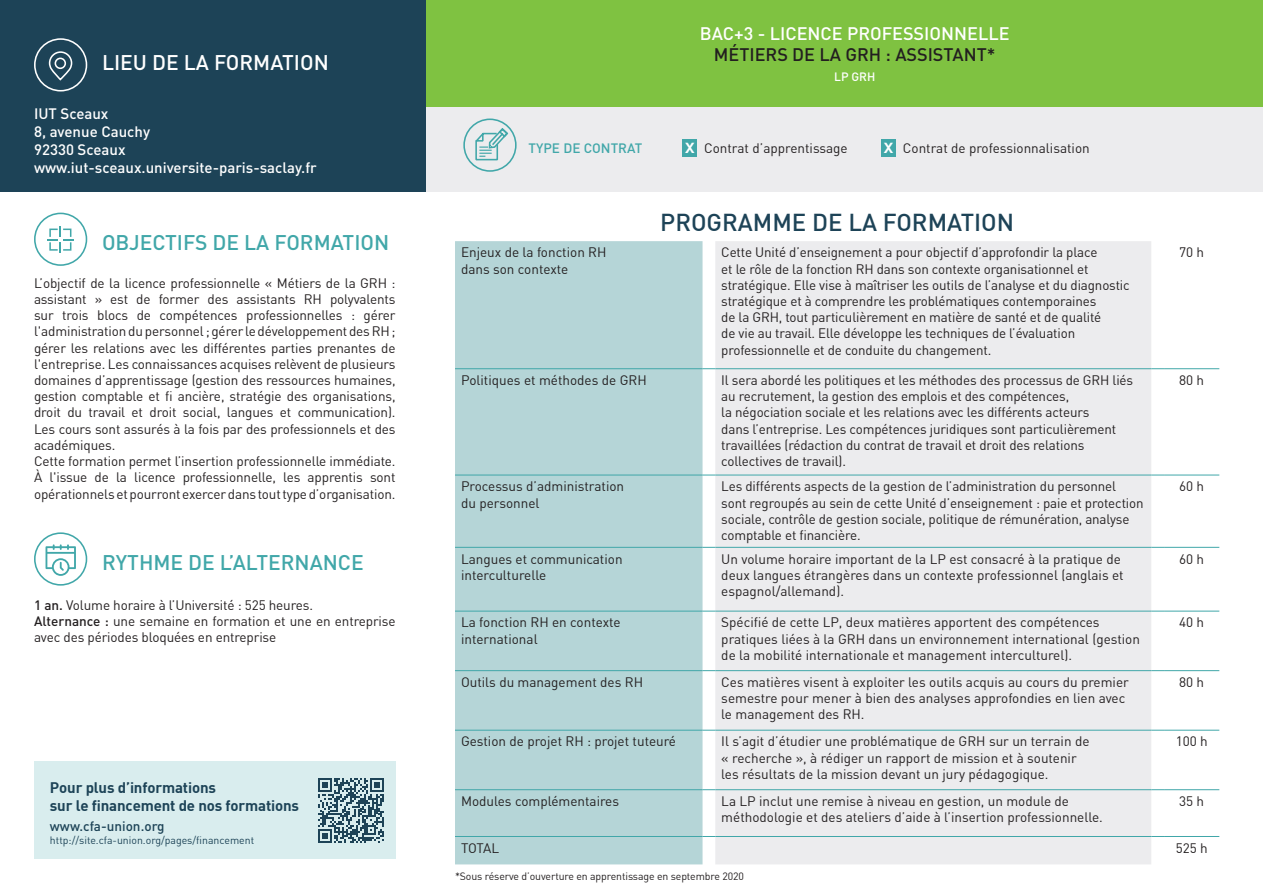
<style>
.page{position:relative;width:1263px;height:893px;background:#fff}
.page>*{position:absolute;margin:0;border:0;box-sizing:border-box;transform-origin:0 0}
.t1{font:500 24px "DIN Pro";color:#1d4357}
.t2{font:500 21px "DIN";color:#41a7a9}
.t3{font:500 21px "DIN";color:#fff}
.t4{font:500 18px "DIN";color:#fff}
.t5{font:500 18px "DIN";color:#231f20}
.t6{font:500 15px/18px "DIN";color:#fff}
.t7{font:700 15px/18px "DIN";letter-spacing:-.01em;color:#1d4357}
.t8{font:13.5px/16.2px "DIN Pro";letter-spacing:-.01em;color:#231f20}
.t9{font:500 13.5px "DIN";color:#1d4357}
.t10{font:500 13.5px "DIN";color:#41a7a9}
.t11{font:500 12px "DIN";color:#fff}
.t12{font:10.5px "DIN Pro";letter-spacing:-.01em;color:#231f20}
.t13{font:10.5px "DIN Pro";color:#1d4357}
.s1{font-family:"DIN";font-weight:500}
.s2{font-family:"DIN";font-weight:500;font-size:20.25px;color:#fff}
</style>
<div class="page">
<div style="left:425px;top:106px;width:838px;height:85px;background:#ececee"></div>
<div style="left:425px;top:0;width:838px;height:106px;background:#7fc241"></div>
<div style="left:463px;top:119px;width:54px;height:53px;border:2px solid #41a7a9;border-radius:50%"></div>
<svg style="left:475px;top:127px;width:34px;height:34px"></svg>
<div style="left:0;top:0;width:425px;height:191px;background:#1d4357"></div>
<svg style="left:34px;top:38px;width:54px;height:54px"></svg>
<div style="left:34px;top:213px;width:53px;height:53px;border:2px solid #41a7a9;border-radius:50%"></div>
<svg style="left:47px;top:226px;width:27px;height:27px"></svg>
<svg style="left:34px;top:532px;width:53px;height:54px"></svg>
<div style="left:682px;top:139px;width:15px;height:17px;background:#41a7a9"></div>
<div style="left:881px;top:139px;width:15px;height:17px;background:#41a7a9"></div>
<div style="left:34px;top:761px;width:361px;height:98px;background:#d9edee"></div>
<svg style="left:318px;top:778px;width:66px;height:65px"></svg>
<div style="left:455px;top:241px;width:247px;height:623px;background:#b5d5d7"></div>
<div style="left:715px;top:241px;width:436px;height:623px;background:#ececee"></div>
<hr style="left:455px;top:368px;width:247px;height:1px;background:#41a7a9">
<svg style="left:702px;top:368px;width:13px;height:1px"></svg>
<hr style="left:715px;top:368px;width:436px;height:1px;background:#41a7a9">
<svg style="left:1151px;top:368px;width:13px;height:1px"></svg>
<hr style="left:1164px;top:368px;width:55px;height:1px;background:#41a7a9">
<hr style="left:455px;top:475px;width:247px;height:1px;background:#41a7a9">
<svg style="left:702px;top:475px;width:13px;height:1px"></svg>
<hr style="left:715px;top:475px;width:436px;height:1px;background:#41a7a9">
<svg style="left:1151px;top:475px;width:13px;height:1px"></svg>
<hr style="left:1164px;top:475px;width:55px;height:1px;background:#41a7a9">
<hr style="left:455px;top:547px;width:247px;height:1px;background:#41a7a9">
<svg style="left:702px;top:547px;width:13px;height:1px"></svg>
<hr style="left:715px;top:547px;width:436px;height:1px;background:#41a7a9">
<svg style="left:1151px;top:547px;width:13px;height:1px"></svg>
<hr style="left:1164px;top:547px;width:55px;height:1px;background:#41a7a9">
<hr style="left:455px;top:611px;width:247px;height:1px;background:#41a7a9">
<svg style="left:702px;top:611px;width:13px;height:1px"></svg>
<hr style="left:715px;top:611px;width:436px;height:1px;background:#41a7a9">
<svg style="left:1151px;top:611px;width:13px;height:1px"></svg>
<hr style="left:1164px;top:611px;width:55px;height:1px;background:#41a7a9">
<hr style="left:455px;top:670px;width:247px;height:1px;background:#41a7a9">
<svg style="left:702px;top:670px;width:13px;height:1px"></svg>
<hr style="left:715px;top:670px;width:436px;height:1px;background:#41a7a9">
<svg style="left:1151px;top:670px;width:13px;height:1px"></svg>
<hr style="left:1164px;top:670px;width:55px;height:1px;background:#41a7a9">
<hr style="left:455px;top:730px;width:247px;height:1px;background:#41a7a9">
<svg style="left:702px;top:730px;width:13px;height:1px"></svg>
<hr style="left:715px;top:730px;width:436px;height:1px;background:#41a7a9">
<svg style="left:1151px;top:730px;width:13px;height:1px"></svg>
<hr style="left:1164px;top:730px;width:55px;height:1px;background:#41a7a9">
<hr style="left:455px;top:789px;width:247px;height:1px;background:#41a7a9">
<svg style="left:702px;top:789px;width:13px;height:1px"></svg>
<hr style="left:715px;top:789px;width:436px;height:1px;background:#41a7a9">
<svg style="left:1151px;top:789px;width:13px;height:1px"></svg>
<hr style="left:1164px;top:789px;width:55px;height:1px;background:#41a7a9">
<hr style="left:455px;top:836px;width:247px;height:1px;background:#41a7a9">
<svg style="left:702px;top:836px;width:13px;height:1px"></svg>
<hr style="left:715px;top:836px;width:436px;height:1px;background:#41a7a9">
<svg style="left:1151px;top:836px;width:13px;height:1px"></svg>
<hr style="left:1164px;top:836px;width:55px;height:1px;background:#41a7a9">
<h2 class="t3" style="left:102px;top:49px;width:228px">LIEU DE LA FORMATION</h2>
<p class="t6" style="left:34px;top:104px;width:284px">IUT Sceaux<br>8, avenue Cauchy<br>92330 Sceaux www.iut-sceaux.universite-paris-saclay.fr</p>
<h2 class="t2" style="left:102px;top:229px;width:289px">OBJECTIFS DE LA FORMATION</h2>
<p class="t8" style="left:34px;top:275px;width:363px">L’objectif de la licence professionnelle « Métiers de la GRH : assistant » est de former des assistants RH polyvalents sur trois blocs de compétences professionnelles : gérer l'administration du personnel ; gérer le développement des RH ; gérer les relations avec les différentes parties prenantes de l'entreprise. Les connaissances acquises relèvent de plusieurs domaines d’apprentissage (gestion des ressources humaines, gestion comptable et fi ancière, stratégie des organisations, droit du travail et droit social, langues et communication).<br>Les cours sont assurés à la fois par des professionnels et des académiques.<br>Cette formation permet l’insertion professionnelle immédiate.<br>À l'issue de la licence professionnelle, les apprentis sont opérationnels et pourront exercer dans tout type d’organisation.</p>
<h2 class="t2" style="left:102px;top:549px;width:263px">RYTHME DE L’ALTERNANCE</h2>
<p class="t8" style="left:34px;top:597px;width:363px"><span class="s1">1 an.</span> Volume horaire à l’Université : 525 heures.<br><span class="s1">Alternance :</span> une semaine en formation et une en entreprise avec des périodes bloquées en entreprise</p>
<p class="t7" style="left:50px;top:778px;width:251px">Pour plus d’informations<br>sur le financement de nos formations</p>
<p class="t9" style="left:50px;top:818px;width:116px">www.cfa-union.org</p>
<p class="t13" style="left:50px;top:833px;width:206px">http://site.cfa-union.org/pages/financement</p>
<h3 class="t4" style="left:700px;top:22px;width:311px">BAC+3 - LICENCE PROFESSIONNELLE</h3>
<h3 class="t5" style="left:714px;top:43px;width:283px">MÉTIERS DE LA GRH : ASSISTANT*</h3>
<p class="t11" style="left:834px;top:69px;width:43px">LP GRH</p>
<p class="t10" style="left:529px;top:140px;width:115px">TYPE DE CONTRAT</p>
<p class="t8" style="left:685px;top:140px;width:164px"><span class="s2">x</span> Contrat d’apprentissage</p>
<p class="t8" style="left:884px;top:140px;width:208px"><span class="s2">x</span> Contrat de professionnalisation</p>
<h1 class="t1" style="left:660px;top:207px;width:355px">PROGRAMME DE LA FORMATION</h1>
<p class="t8" style="left:461px;top:244px;width:147px">Enjeux de la fonction RH dans son contexte</p>
<p class="t8" style="left:721px;top:244px;width:410px">Cette Unité d’enseignement a pour objectif d’approfondir la place<br>et le rôle de la fonction RH dans son contexte organisationnel et stratégique. Elle vise à maîtriser les outils de l’analyse et du diagnostic stratégique et à comprendre les problématiques contemporaines<br>de la GRH, tout particulièrement en matière de santé et de qualité<br>de vie au travail. Elle développe les techniques de l’évaluation professionnelle et de conduite du changement.</p>
<p class="t8" style="left:1179px;top:244px;width:27px">70 h</p>
<p class="t8" style="left:461px;top:372px;width:187px">Politiques et méthodes de GRH</p>
<p class="t8" style="left:721px;top:372px;width:413px">Il sera abordé les politiques et les méthodes des processus de GRH liés au recrutement, la gestion des emplois et des compétences,<br>la négociation sociale et les relations avec les différents acteurs<br>dans l’entreprise. Les compétences juridiques sont particulièrement travaillées (rédaction du contrat de travail et droit des relations collectives de travail).</p>
<p class="t8" style="left:1179px;top:372px;width:27px">80 h</p>
<p class="t8" style="left:461px;top:478px;width:165px">Processus d’administration du personnel</p>
<p class="t8" style="left:721px;top:478px;width:424px">Les différents aspects de la gestion de l’administration du personnel sont regroupés au sein de cette Unité d’enseignement : paie et protection sociale, contrôle de gestion sociale, politique de rémunération, analyse comptable et financière.</p>
<p class="t8" style="left:1179px;top:478px;width:27px">60 h</p>
<p class="t8" style="left:461px;top:550px;width:163px">Langues et communication interculturelle</p>
<p class="t8" style="left:721px;top:550px;width:404px">Un volume horaire important de la LP est consacré à la pratique de deux langues étrangères dans un contexte professionnel (anglais et espagnol/allemand).</p>
<p class="t8" style="left:1179px;top:550px;width:27px">60 h</p>
<p class="t8" style="left:461px;top:614px;width:161px">La fonction RH en contexte international</p>
<p class="t8" style="left:721px;top:614px;width:420px">Spécifié de cette LP, deux matières apportent des compétences pratiques liées à la GRH dans un environnement international (gestion de la mobilité internationale et management interculturel).</p>
<p class="t8" style="left:1179px;top:614px;width:27px">40 h</p>
<p class="t8" style="left:461px;top:674px;width:184px">Outils du management des RH</p>
<p class="t8" style="left:721px;top:674px;width:409px">Ces matières visent à exploiter les outils acquis au cours du premier semestre pour mener à bien des analyses approfondies en lien avec le management des RH.</p>
<p class="t8" style="left:1179px;top:674px;width:27px">80 h</p>
<p class="t8" style="left:461px;top:733px;width:217px">Gestion de projet RH : projet tuteuré</p>
<p class="t8" style="left:721px;top:733px;width:370px">Il s’agit d’étudier une problématique de GRH sur un terrain de « recherche », à rédiger un rapport de mission et à soutenir les résultats de la mission devant un jury pédagogique.</p>
<p class="t8" style="left:1176px;top:733px;width:34px">100 h</p>
<p class="t8" style="left:461px;top:793px;width:160px">Modules complémentaires</p>
<p class="t8" style="left:721px;top:793px;width:383px">La LP inclut une remise à niveau en gestion, un module de méthodologie et des ateliers d’aide à l’insertion professionnelle.</p>
<p class="t8" style="left:1179px;top:793px;width:27px">35 h</p>
<p class="t8" style="left:461px;top:839px;width:40px">TOTAL</p>
<p class="t8" style="left:1176px;top:839px;width:34px">525 h</p>
<p class="t12" style="left:455px;top:869px;width:290px">*Sous réserve d’ouverture en apprentissage en septembre 2020</p>
</div>
